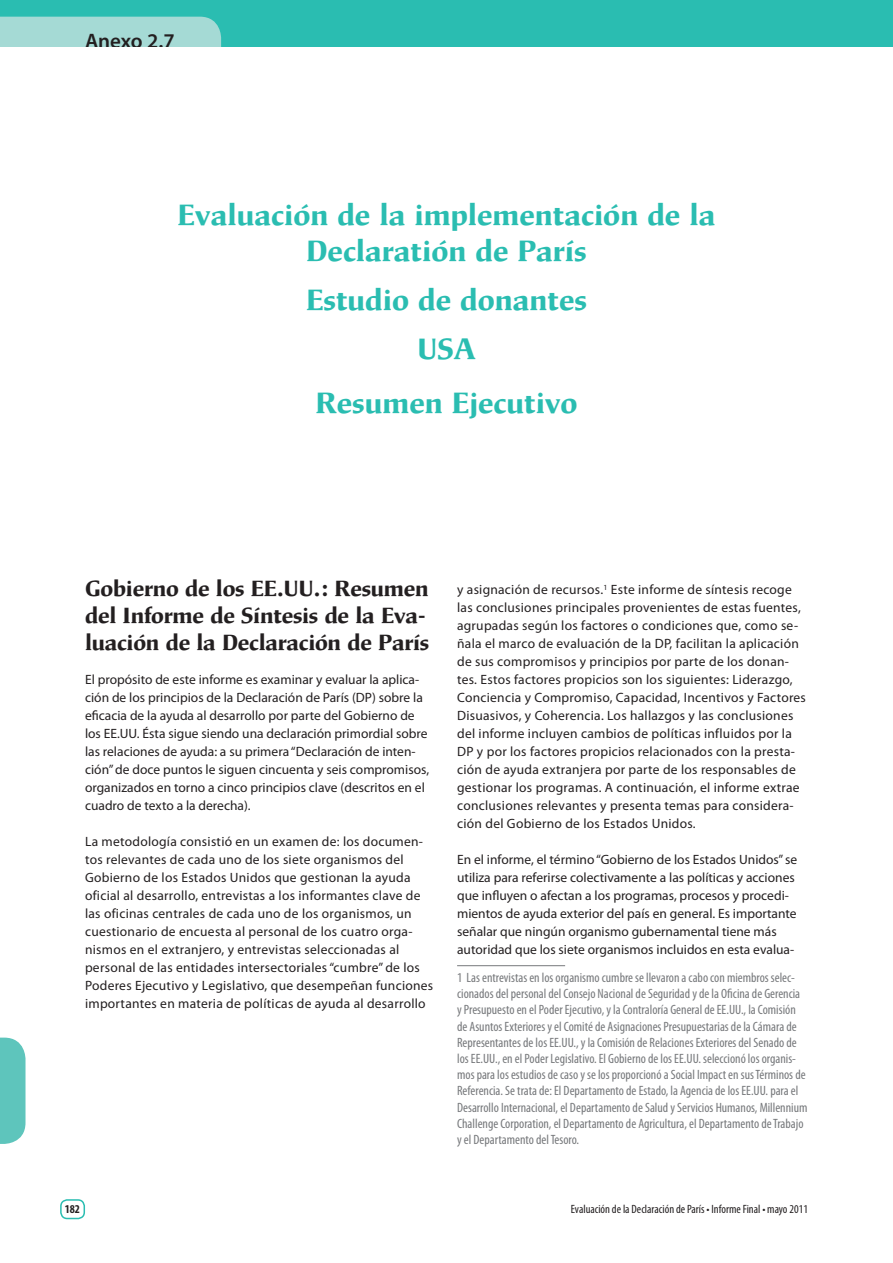
<style>
.page{position:relative;width:893px;height:1263px;background:#fff}
.page>*{position:absolute;margin:0;border:0;box-sizing:border-box;transform-origin:0 0}
.Headline1{font:600 30px "Mixtra Roman";color:#2abdb1}
.Headline2{font:600 22.5px/27px "Mixtra Roman";letter-spacing:-.01em;color:#231f20}
.t1{font:600 21px "Myriad Pro";letter-spacing:-.005em;color:#231f20}
.Paragraph{font:13.5px/18px "Myriad Pro";letter-spacing:.02em;color:#231f20}
.Footnote{font:condensed 13.5px/16.2px "Myriad Pro";color:#76787b}
.Paragraph-2{font:13.5px/18px "Myriad Pro";color:#231f20}
.t2{font:condensed 12px "Myriad Pro";color:#231f20}
.t3{font:700 condensed 12px "Myriad Pro";color:#231f20}
</style>
<div class="page">
<div style="left:60px;top:1199px;width:25px;height:20px;border:2px solid #2abdb1;border-radius:6px"></div>
<svg style="left:0;top:1037px;width:26px;height:107px;background:#6ccac2"></svg>
<div style="left:0;top:0;width:893px;height:48px;background:#2abdb1"></div>
<div style="left:0;top:17px;width:221px;height:31px;background:#a5dad5"></div>
<hr style="left:457px;top:965px;width:108px;height:1px;background:#76787b">
<p class="t1" style="left:85px;top:29px;width:91px">Anexo 2.7</p>
<p class="Headline1" style="left:178px;top:198px;width:539px">Evaluación de la implementación de la</p>
<p class="Headline1" style="left:306px;top:234px;width:282px">Declaratión de París</p>
<p class="Headline1" style="left:306px;top:283px;width:282px">Estudio de donantes</p>
<p class="Headline1" style="left:417px;top:332px;width:60px">USA</p>
<p class="Headline1" style="left:315px;top:386px;width:264px">Resumen Ejecutivo</p>
<p class="Headline2" style="left:85px;top:575px;width:346px">Gobierno de los EE.UU.: Resumen del Informe de Síntesis de la Eva&shy;luación de la Declaración de París</p>
<p class="Paragraph-2" style="left:85px;top:671px;width:346px">El propósito de este informe es examinar y evaluar la aplica&shy;ción de los principios de la Declaración de París (DP) sobre la eficacia de la ayuda al desarrollo por parte del Gobierno de los EE.UU. Ésta sigue siendo una declaración primordial sobre las relaciones de ayuda: a su primera “Declaración de inten&shy;ción” de doce puntos le siguen cincuenta y seis compromisos, organizados en torno a cinco principios clave (descritos en el cuadro de texto a la derecha).</p>
<p class="Paragraph" style="left:85px;top:833px;width:350px">La metodología consistió en un examen de: los documen&shy;tos relevantes de cada uno de los siete organismos del Gobierno de los Estados Unidos que gestionan la ayuda oficial al desarrollo, entrevistas a los informantes clave de las oficinas centrales de cada uno de los organismos, un cuestionario de encuesta al personal de los cuatro orga&shy;nismos en el extranjero, y entrevistas seleccionadas al personal de las entidades intersectoriales “cumbre” de los Poderes Ejecutivo y Legislativo, que desempeñan funciones importantes en materia de políticas de ayuda al desarrollo</p>
<p class="Paragraph" style="left:457px;top:581px;width:350px">y asignación de recursos.<sup>1</sup> Este informe de síntesis recoge las conclusiones principales provenientes de estas fuentes, agrupadas según los factores o condiciones que, como se&shy;ñala el marco de evaluación de la DP, facilitan la aplicación de sus compromisos y principios por parte de los donan&shy;tes. Estos factores propicios son los siguientes: Liderazgo, Conciencia y Compromiso, Capacidad, Incentivos y Factores Disuasivos, y Coherencia. Los hallazgos y las conclusiones del informe incluyen cambios de políticas influidos por la DP y por los factores propicios relacionados con la presta&shy;ción de ayuda extranjera por parte de los responsables de gestionar los programas. A continuación, el informe extrae conclusiones relevantes y presenta temas para considera&shy;ción del Gobierno de los Estados Unidos.</p>
<p class="Paragraph-2" style="left:457px;top:851px;width:342px">En el informe, el término “Gobierno de los Estados Unidos” se utiliza para referirse colectivamente a las políticas y acciones que influyen o afectan a los programas, procesos y procedi&shy;mientos de ayuda exterior del país en general. Es importante señalar que ningún organismo gubernamental tiene más autoridad que los siete organismos incluidos en esta evalua-</p>
<p class="Footnote" style="left:457px;top:969px;width:352px">1 Las entrevistas en los organismo cumbre se llevaron a cabo con miembros selec&shy;cionados del personal del Consejo Nacional de Seguridad y de la Oficina de Gerencia y Presupuesto en el Poder Ejecutivo, y la Contraloría General de EE.UU., la Comisión de Asuntos Exteriores y el Comité de Asignaciones Presupuestarias de la Cámara de Representantes de los EE.UU., y la Comisión de Relaciones Exteriores del Senado de los EE.UU., en el Poder Legislativo. El Gobierno de los EE.UU. seleccionó los organis&shy;mos para los estudios de caso y se los proporcionó a Social Impact en sus Términos de Referencia. Se trata de: El Departamento de Estado, la Agencia de los EE.UU. para el Desarrollo Internacional, el Departamento de Salud y Servicios Humanos, Millennium Challenge Corporation, el Departamento de Agricultura, el Departamento de Trabajo y el Departamento del Tesoro.</p>
<p class="t3" style="left:65px;top:1202px;width:17px">182</p>
<p class="t2" style="left:571px;top:1203px;width:239px">Evaluación de la Declaración de París • Informe Final • mayo 2011</p>
</div>
